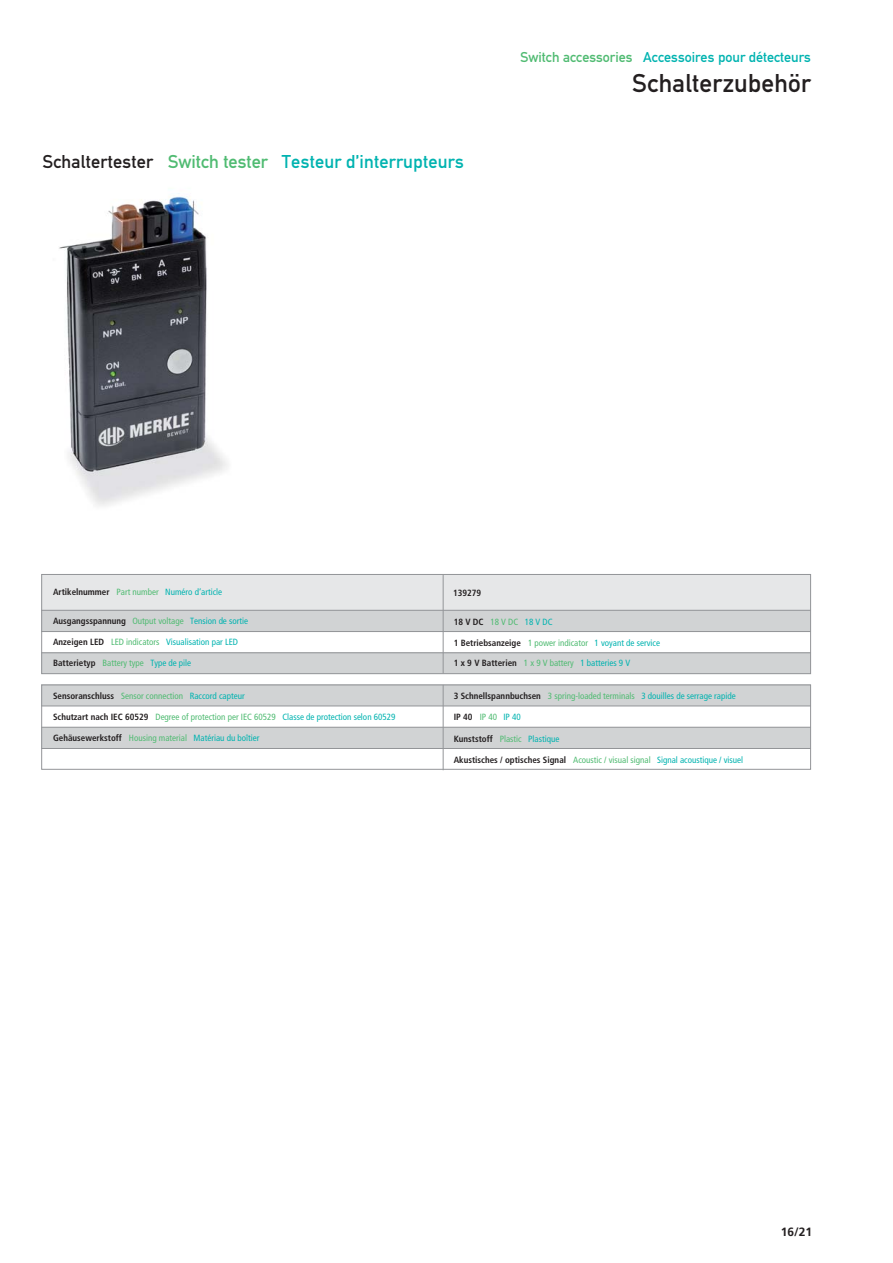
<style>
.page{position:relative;width:893px;height:1263px;background:#fff}
.page>*{position:absolute;margin:0;border:0;box-sizing:border-box;transform-origin:0 0}
.t1{font:27px "DIN Mittel EF";letter-spacing:.01em;color:#231f20}
.t2{font:19.5px "DIN Mittel EF";letter-spacing:.01em;color:#00b3b0}
.t3{font:15px "DIN Mittel EF";color:#00b3b0}
.t4{font:700 12px "Frutiger";color:#231f20}
.t5{font:700 condensed 9px "Frutiger";color:#231f20}
.t6{font:condensed 9px "Frutiger";color:#00b3b0}
.t7{font:condensed 9px "Frutiger";color:#50bb72}
.s1{color:#231f20}
.s2{color:#50bb72}
.s3{font-weight:700;color:#231f20}
.s4{font-weight:400;color:#50bb72}
.s5{font-weight:400;color:#00b3b0}
.s6{color:#00b3b0}
</style>
<div class="page">
<img style="left:59px;top:193px;width:169px;height:313px">
<div style="left:41px;top:575px;width:770px;height:35px;background:#e6e7e8"></div>
<div style="left:41px;top:610px;width:770px;height:21px;background:#d1d3d4"></div>
<div style="left:41px;top:653px;width:770px;height:21px;background:#d1d3d4"></div>
<div style="left:41px;top:685px;width:770px;height:21px;background:#d1d3d4"></div>
<div style="left:41px;top:727px;width:770px;height:21px;background:#d1d3d4"></div>
<hr style="left:443px;top:574px;width:1px;height:99px;background:#939598">
<hr style="left:41px;top:610px;width:770px;height:1px;background:#939598">
<hr style="left:41px;top:631px;width:770px;height:1px;background:#939598">
<hr style="left:41px;top:652px;width:770px;height:1px;background:#939598">
<hr style="left:41px;top:706px;width:770px;height:1px;background:#939598">
<hr style="left:41px;top:727px;width:770px;height:1px;background:#939598">
<hr style="left:41px;top:748px;width:770px;height:1px;background:#939598">
<hr style="left:443px;top:685px;width:1px;height:85px;background:#939598">
<div style="left:41px;top:685px;width:770px;height:85px;border:1px solid #939598"></div>
<div style="left:41px;top:574px;width:770px;height:100px;border:1px solid #939598"></div>
<h2 class="t2" style="left:43px;top:154px;width:423px"><span class="s1">Schaltertester</span> <span class="s2">Switch tester</span> Testeur d’interrupteurs</h2>
<h3 class="t3" style="left:520px;top:52px;width:292px"><span class="s2">Switch accessories</span> Accessoires pour détecteurs</h3>
<h1 class="t1" style="left:633px;top:73px;width:180px">Schalterzubehör</h1>
<p class="t6" style="left:53px;top:588px;width:171px"><span class="s3">Artikelnummer</span> <span class="s2">Part number</span> Numéro d‘article</p>
<p class="t5" style="left:453px;top:589px;width:30px">139279</p>
<p class="t5" style="left:53px;top:617px;width:197px">Ausgangsspannung <span class="s4">Output voltage</span> <span class="s5">Tension de sortie</span></p>
<p class="t5" style="left:53px;top:660px;width:140px">Batterietyp <span class="s4">Battery type</span> <span class="s5">Type de pile</span></p>
<p class="t6" style="left:53px;top:638px;width:186px"><span class="s3">Anzeigen LED</span> <span class="s2">LED indicators</span> Visualisation par LED</p>
<p class="t5" style="left:454px;top:618px;width:100px">18 V DC <span class="s4">18 V DC</span> <span class="s5">18 V DC</span></p>
<p class="t5" style="left:454px;top:640px;width:208px">1 Betriebsanzeige <span class="s4">1 power indicator</span> <span class="s5">1 voyant de service</span></p>
<p class="t5" style="left:454px;top:660px;width:178px">1 x 9 V Batterien <span class="s4">1 x 9 V battery</span> <span class="s5">1 batteries 9 V</span></p>
<p class="t7" style="left:53px;top:692px;width:193px"><span class="s3">Sensoranschluss</span> Sensor connection <span class="s6">Raccord capteur</span></p>
<p class="t7" style="left:53px;top:713px;width:344px"><span class="s3">Schutzart nach IEC 60529</span> Degree of protection per IEC 60529 <span class="s6">Classe de protection selon 60529</span></p>
<p class="t6" style="left:53px;top:734px;width:208px"><span class="s3">Gehäusewerkstoff</span> <span class="s2">Housing material</span> Matériau du boîtier</p>
<p class="t6" style="left:454px;top:692px;width:283px"><span class="s3">3 Schnellspannbuchsen</span> <span class="s2">3 spring-loaded terminals</span> 3 douilles de serrage rapide</p>
<p class="t5" style="left:454px;top:735px;width:107px">Kunststoff <span class="s4">Plastic</span> <span class="s5">Plastique</span></p>
<p class="t5" style="left:454px;top:713px;width:68px">IP 40 <span class="s4">IP 40</span> <span class="s5">IP 40</span></p>
<p class="t5" style="left:454px;top:756px;width:291px">Akustisches / optisches Signal <span class="s4">Acoustic / visual signal</span> <span class="s5">Signal acoustique / visuel</span></p>
<h3 class="t4" style="left:781px;top:1227px;width:33px">16/21</h3>
</div>
